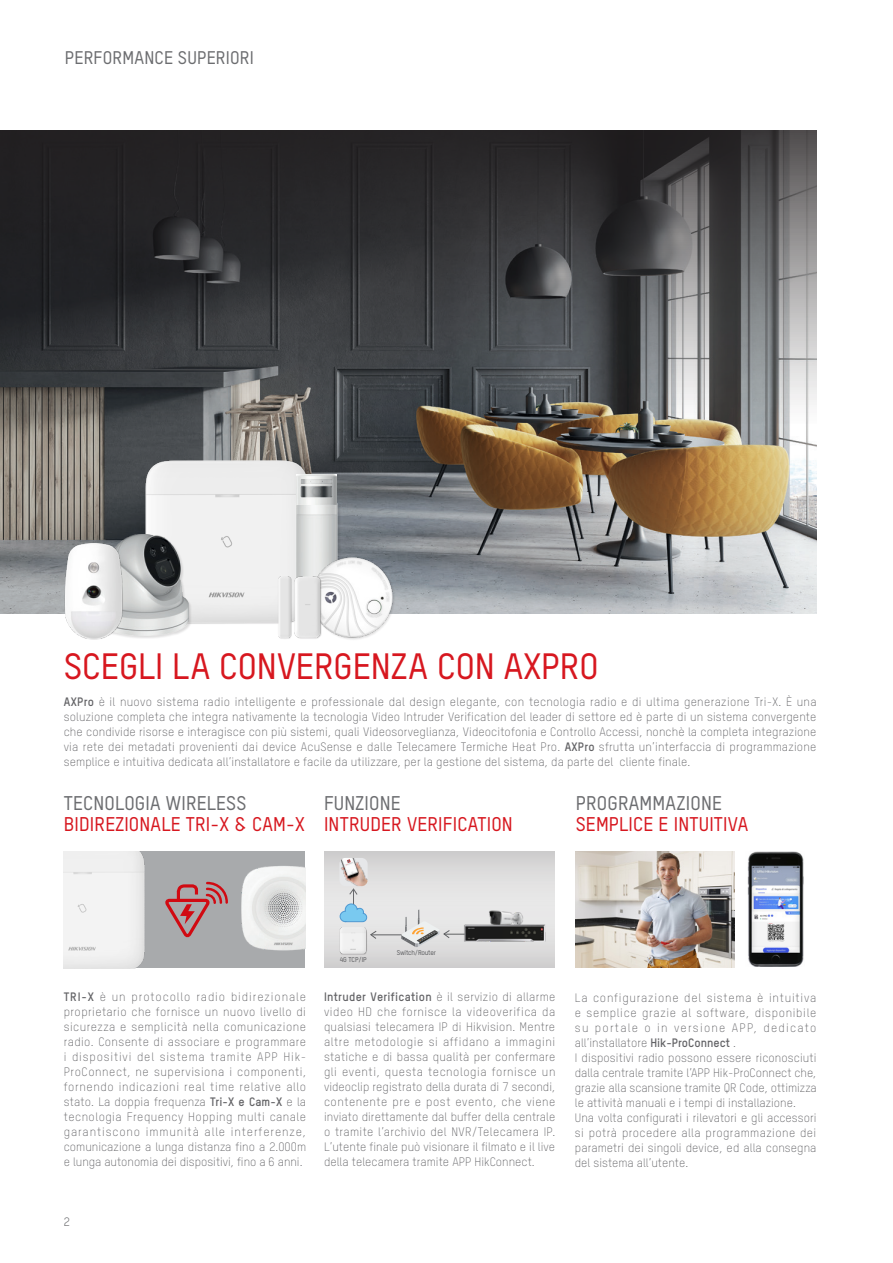
<style>
.page{position:relative;width:893px;height:1263px;background:#fff}
.page>*{position:absolute;margin:0;border:0;box-sizing:border-box;transform-origin:0 0}
.t1{font:500 36px "TSTARPRO";color:#d7171f}
.t2{font:500 19.5px "TSTARPRO";letter-spacing:.01em;color:#d7171f}
.t3{font:500 19.5px "TSTARPRO";letter-spacing:.01em;color:#6c6d70}
.t4{font:500 18px "TSTARPRO";letter-spacing:.01em;color:#6c6d70}
.testi{font:300 12px/15px "TSTARPRO";letter-spacing:.005em;color:#636366;text-align:justify}
.t5{font:12px "TSTARPRO";color:#6c6d70}
.t6{font:500 6.75px "TSTARPRO";letter-spacing:-.03em;color:#6c6d70}
.s1{font-weight:700}
</style>
<div class="page">
<div style="left:63px;top:851px;width:242px;height:117px;background:#a8aaac"></div>
<img style="left:63px;top:851px;width:82px;height:117px">
<svg style="left:165px;top:881px;width:63px;height:57px"></svg>
<img style="left:241px;top:866px;width:64px;height:85px">
<img style="left:576px;top:851px;width:159px;height:117px">
<img style="left:747px;top:851px;width:57px;height:115px">
<img style="left:767px;top:923px;width:17px;height:18px">
<svg style="left:0;top:130px;width:816px;height:483px;background:#5a5855"></svg>
<svg style="left:324px;top:851px;width:230px;height:117px;background:#dcdcdc"></svg>
<img style="left:486px;top:908px;width:39px;height:13px">
<img style="left:463px;top:921px;width:82px;height:21px">
<img style="left:340px;top:927px;width:27px;height:27px">
<img style="left:339px;top:858px;width:29px;height:28px">
<svg style="left:347px;top:859px;width:4px;height:4px"></svg>
<svg style="left:339px;top:887px;width:28px;height:35px"></svg>
<svg style="left:401px;top:909px;width:50px;height:38px;background:#d7d5d3"></svg>
<img style="left:144px;top:459px;width:164px;height:165px">
<div style="left:93px;top:534px;width:99px;height:105px;background:#231f20;opacity:.15"></div>
<img style="left:93px;top:534px;width:96px;height:102px">
<div style="left:65px;top:544px;width:58px;height:96px;background:#231f20;opacity:.15"></div>
<img style="left:64px;top:544px;width:60px;height:94px">
<img style="left:289px;top:500px;width:57px;height:77px">
<img style="left:296px;top:475px;width:41px;height:29px">
<img style="left:303px;top:556px;width:91px;height:84px">
<div style="left:278px;top:577px;width:44px;height:62px;background:#231f20;opacity:.15"></div>
<img style="left:278px;top:577px;width:45px;height:60px">
<p class="t4" style="left:65px;top:45px;width:191px">PERFORMANCE SUPERIORI</p>
<p class="t1" style="left:64px;top:641px;width:536px">SCEGLI LA CONVERGENZA CON AXPRO</p>
<p class="testi" style="left:64px;top:693px;width:754px"><span class="s1">AXPro</span> è il nuovo sistema radio intelligente e professionale dal design elegante, con tecnologia radio e di ultima generazione Tri-X. È una soluzione completa che integra nativamente la tecnologia Video Intruder Verification del leader di settore ed è parte di un sistema convergente che condivide risorse e interagisce con più sistemi, quali Videosorveglianza, Videocitofonia e Controllo Accessi, nonchè la completa integrazione via rete dei metadati provenienti dai device AcuSense e dalle Telecamere Termiche Heat Pro. <span class="s1">AXPro</span> sfrutta un’interfaccia di programmazione semplice e intuitiva dedicata all’installatore e facile da utilizzare, per la gestione del sistema, da parte del cliente finale.</p>
<p class="t3" style="left:64px;top:790px;width:184px">TECNOLOGIA WIRELESS</p>
<p class="t2" style="left:64px;top:811px;width:242px">BIDIREZIONALE TRI-X &amp; CAM-X</p>
<p class="t3" style="left:324px;top:790px;width:78px">FUNZIONE</p>
<p class="t2" style="left:324px;top:811px;width:190px">INTRUDER VERIFICATION</p>
<p class="t3" style="left:576px;top:790px;width:148px">PROGRAMMAZIONE</p>
<p class="t2" style="left:576px;top:811px;width:174px">SEMPLICE E INTUITIVA</p>
<p class="testi" style="left:64px;top:989px;width:244px"><span class="s1">TRI-X</span> è un protocollo radio bidirezionale proprietario che fornisce un nuovo livello di sicurezza e semplicità nella comunicazione radio. Consente di associare e programmare i dispositivi del sistema tramite APP Hik-ProConnect, ne supervisiona i componenti, fornendo indicazioni real time relative allo stato. La doppia frequenza <span class="s1">Tri-X e Cam-X</span> e la tecnologia Frequency Hopping multi canale garantiscono immunità alle interferenze, comunicazione a lunga distanza fino a 2.000m e lunga autonomia dei dispositivi, fino a 6 anni.</p>
<p class="t6" style="left:340px;top:955px;width:28px">4G TCP/IP</p>
<p class="t6" style="left:397px;top:948px;width:41px">Switch/Router</p>
<p class="testi" style="left:324px;top:989px;width:233px"><span class="s1">Intruder Verification</span> è il servizio di allarme video HD che fornisce la videoverifica da qualsiasi telecamera IP di Hikvision. Mentre altre metodologie si affidano a immagini statiche e di bassa qualità per confermare gli eventi, questa tecnologia fornisce un videoclip registrato della durata di 7 secondi, contenente pre e post evento, che viene inviato direttamente dal buffer della centrale o tramite l’archivio del NVR/Telecamera IP.<br>L’utente finale può visionare il filmato e il live della telecamera tramite APP HikConnect.</p>
<p class="testi" style="left:575px;top:990px;width:243px">La configurazione del sistema è intuitiva e semplice grazie al software, disponibile su portale o in versione APP, dedicato all’installatore <span class="s1">Hik-ProConnect</span> .</p>
<p class="testi" style="left:575px;top:1050px;width:243px">I dispositivi radio possono essere riconosciuti dalla centrale tramite l’APP Hik-ProConnect che, grazie alla scansione tramite QR Code, ottimizza le attività manuali e i tempi di installazione.</p>
<p class="testi" style="left:575px;top:1110px;width:243px">Una volta configurati i rilevatori e gli accessori si potrà procedere alla programmazione dei parametri dei singoli device, ed alla consegna del sistema all’utente.</p>
<p class="t5" style="left:64px;top:1213px;width:8px">2</p>
</div>
